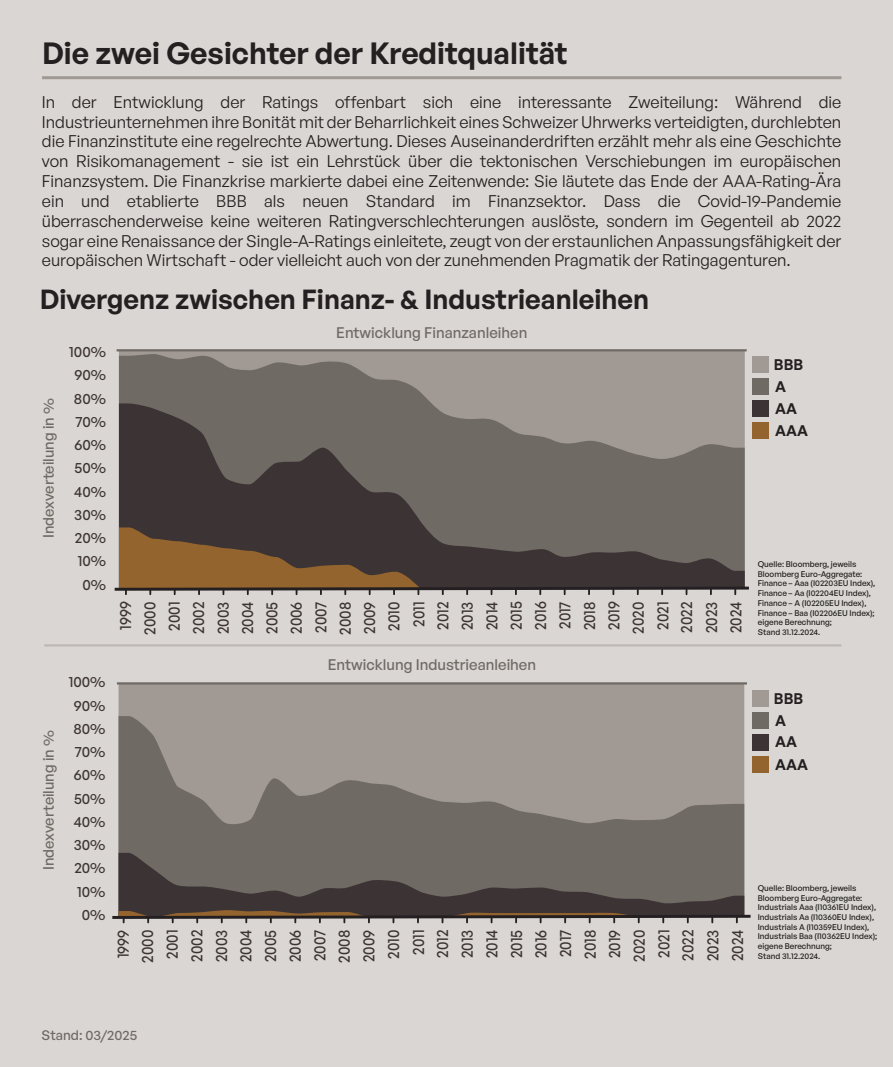
<style>
.page{position:relative;width:893px;height:1067px;background:#fff}
.page>*{position:absolute;margin:0;border:0;box-sizing:border-box;transform-origin:0 0}
.t1{font:600 30px "General Sans";color:#241f20}
.t2{font:600 27px "General Sans";color:#241f20}
.t3{font:16.5px/19.8px "General Sans";color:#241f20;text-align:justify}
.t4{font:500 16.2px/24.5px "General Sans";color:#3c3335;text-align:justify;scale:.88 1}
.t5{font:500 16.2px/24.6px "General Sans";color:#3c3335;text-align:justify;scale:.87 1}
.t6{font:500 15px "General Sans";color:#6f6a64}
.t7{font:600 15px/22px "General Sans";color:#241f20}
.t8{font:500 14.7px "General Sans";color:#3c3335;scale:.96 1}
.t9{font:500 14.7px "General Sans";color:#6f6a64}
.t10{font:500 13.5px "General Sans";color:#6f6a64}
.t11{font:500 8.1px/9.8px "General Sans";color:#1d1d1b}
</style>
<div class="page">
<div style="left:0;top:0;width:893px;height:1066px;background:#dad6d3"></div>
<hr style="left:42px;top:76px;width:799px;height:3px;background:#a19a94">
<svg style="left:119px;top:354px;width:626px;height:49px;background:#8e8882"></svg>
<svg style="left:119px;top:403px;width:626px;height:124px;background:#68625e"></svg>
<svg style="left:114px;top:527px;width:635px;height:67px;background:#625245"></svg>
<hr style="left:117px;top:349px;width:630px;height:2px;background:#6f6a64">
<div style="left:752px;top:356px;width:17px;height:16px;background:#a19a94"></div>
<div style="left:752px;top:378px;width:17px;height:16px;background:#6f6a64"></div>
<div style="left:752px;top:400px;width:17px;height:17px;background:#3c3335"></div>
<div style="left:752px;top:422px;width:17px;height:17px;background:#93642e"></div>
<div style="left:119px;top:684px;width:625px;height:32px;background:#a19a94"></div>
<svg style="left:119px;top:716px;width:625px;height:136px;background:#8d8680"></svg>
<svg style="left:119px;top:852px;width:625px;height:57px;background:#5d5754"></svg>
<svg style="left:112px;top:909px;width:639px;height:13px"></svg>
<hr style="left:117px;top:682px;width:630px;height:2px;background:#6f6a64">
<div style="left:752px;top:689px;width:17px;height:17px;background:#a19a94"></div>
<div style="left:752px;top:711px;width:17px;height:17px;background:#6f6a64"></div>
<div style="left:752px;top:733px;width:17px;height:17px;background:#3c3335"></div>
<div style="left:752px;top:756px;width:17px;height:16px;background:#93642e"></div>
<hr style="left:44px;top:644px;width:797px;height:2px;background:#a19a94">
<h1 class="t1" style="left:42px;top:34px;width:527px">Die zwei Gesichter der Kreditqualität</h1>
<p class="t3" style="left:42px;top:91px;width:801px">In der Entwicklung der Ratings offenbart sich eine interessante Zweiteilung: Während die Industrieunternehmen ihre Bonität mit der Beharrlichkeit eines Schweizer Uhrwerks verteidigten, durchlebten die Finanzinstitute eine regelrechte Abwertung. Dieses Auseinanderdriften erzählt mehr als eine Geschichte von Risikomanagement - sie ist ein Lehrstück über die tektonischen Verschiebungen im europäischen Finanzsystem. Die Finanzkrise markierte dabei eine Zeitenwende: Sie läutete das Ende der AAA-Rating-Ära ein und etablierte BBB als neuen Standard im Finanzsektor. Dass die Covid-19-Pandemie überraschenderweise keine weiteren Ratingverschlechterungen auslöste, sondern im Gegenteil ab 2022 sogar eine Renaissance der Single-A-Ratings einleitete, zeugt von der erstaunlichen Anpassungsfähigkeit der europäischen Wirtschaft - oder vielleicht auch von der zunehmenden Pragmatik der Ratingagenturen.</p>
<h2 class="t2" style="left:40px;top:282px;width:611px">Divergenz zwischen Finanz- &amp; Industrieanleihen</h2>
<p class="t9" style="left:39px;top:538px;width:141px;rotate:-90deg">Indexverteilung in %</p>
<p class="t9" style="left:39px;top:870px;width:141px;rotate:-90deg">Indexverteilung in %</p>
<p class="t8" style="left:69px;top:342px;width:40px">100%</p>
<p class="t8" style="left:74px;top:365px;width:34px">90%</p>
<p class="t8" style="left:74px;top:389px;width:35px">80%</p>
<p class="t8" style="left:75px;top:412px;width:33px">70%</p>
<p class="t8" style="left:74px;top:435px;width:34px">60%</p>
<p class="t8" style="left:75px;top:458px;width:34px">50%</p>
<p class="t8" style="left:74px;top:482px;width:35px">40%</p>
<p class="t8" style="left:74px;top:505px;width:35px">30%</p>
<p class="t8" style="left:75px;top:528px;width:34px">20%</p>
<p class="t8" style="left:78px;top:551px;width:31px">10%</p>
<p class="t8" style="left:82px;top:575px;width:26px">0%</p>
<p class="t8" style="left:69px;top:672px;width:40px">100%</p>
<p class="t8" style="left:74px;top:695px;width:34px">90%</p>
<p class="t8" style="left:73px;top:719px;width:35px">80%</p>
<p class="t8" style="left:75px;top:742px;width:33px">70%</p>
<p class="t8" style="left:74px;top:765px;width:34px">60%</p>
<p class="t8" style="left:74px;top:788px;width:34px">50%</p>
<p class="t8" style="left:74px;top:812px;width:35px">40%</p>
<p class="t8" style="left:74px;top:835px;width:35px">30%</p>
<p class="t8" style="left:74px;top:858px;width:34px">20%</p>
<p class="t8" style="left:77px;top:882px;width:31px">10%</p>
<p class="t8" style="left:82px;top:905px;width:26px">0%</p>
<p class="t6" style="left:336px;top:323px;width:193px">Entwicklung Finanzanleihen</p>
<p class="t4" style="left:113px;top:634px;width:39px;rotate:-90deg">1999<br>2000<br>2001<br>2002<br>2003<br>2004<br>2005<br>2006<br>2007<br>2008<br>2009<br>2010</p>
<p class="t4" style="left:430px;top:633px;width:38px;rotate:-90deg">2012<br>2013<br>2014<br>2015<br>2016<br>2017<br>2018<br>2019<br>2020<br>2021</p>
<p class="t4" style="left:699px;top:633px;width:37px;rotate:-90deg">2023<br>2024</p>
<p class="t4" style="left:406px;top:626px;width:30px;rotate:-90deg">2011</p>
<p class="t4" style="left:674px;top:632px;width:37px;rotate:-90deg">2022</p>
<p class="t6" style="left:328px;top:655px;width:210px">Entwicklung Industrieanleihen</p>
<p class="t5" style="left:110px;top:962px;width:39px;rotate:-90deg">1999<br>2000<br>2001<br>2002<br>2003<br>2004<br>2005<br>2006<br>2007<br>2008<br>2009<br>2010</p>
<p class="t5" style="left:430px;top:961px;width:38px;rotate:-90deg">2012<br>2013<br>2014<br>2015<br>2016<br>2017<br>2018<br>2019<br>2020<br>2021</p>
<p class="t5" style="left:700px;top:961px;width:38px;rotate:-90deg">2023<br>2024</p>
<p class="t5" style="left:406px;top:954px;width:30px;rotate:-90deg">2011</p>
<p class="t5" style="left:675px;top:960px;width:37px;rotate:-90deg">2022</p>
<p class="t7" style="left:774px;top:353px;width:36px">BBB<br>A<br>AA<br>AAA</p>
<p class="t11" style="left:758px;top:559px;width:119px">Quelle: Bloomberg, jeweils<br>Bloomberg Euro-Aggregate:<br>Finance – Aaa (I02203EU Index),<br>Finance – Aa (I02204EU Index),<br>Finance – A (I02205EU Index),<br>Finance – Baa (I02206EU Index); eigene Berechnung;<br>Stand 31.12.2024.</p>
<p class="t7" style="left:774px;top:687px;width:36px">BBB<br>A<br>AA<br>AAA</p>
<p class="t11" style="left:758px;top:882px;width:121px">Quelle: Bloomberg, jeweils<br>Bloomberg Euro-Aggregate:<br>Industrials Aaa (I10361EU Index),<br>Industrials Aa (I10360EU Index),<br>Industrials A (I10359EU Index),<br>Industrials Baa (I10362EU Index); eigene Berechnung;<br>Stand 31.12.2024.</p>
<p class="t10" style="left:42px;top:1026px;width:97px">Stand: 03/2025</p>
</div>
